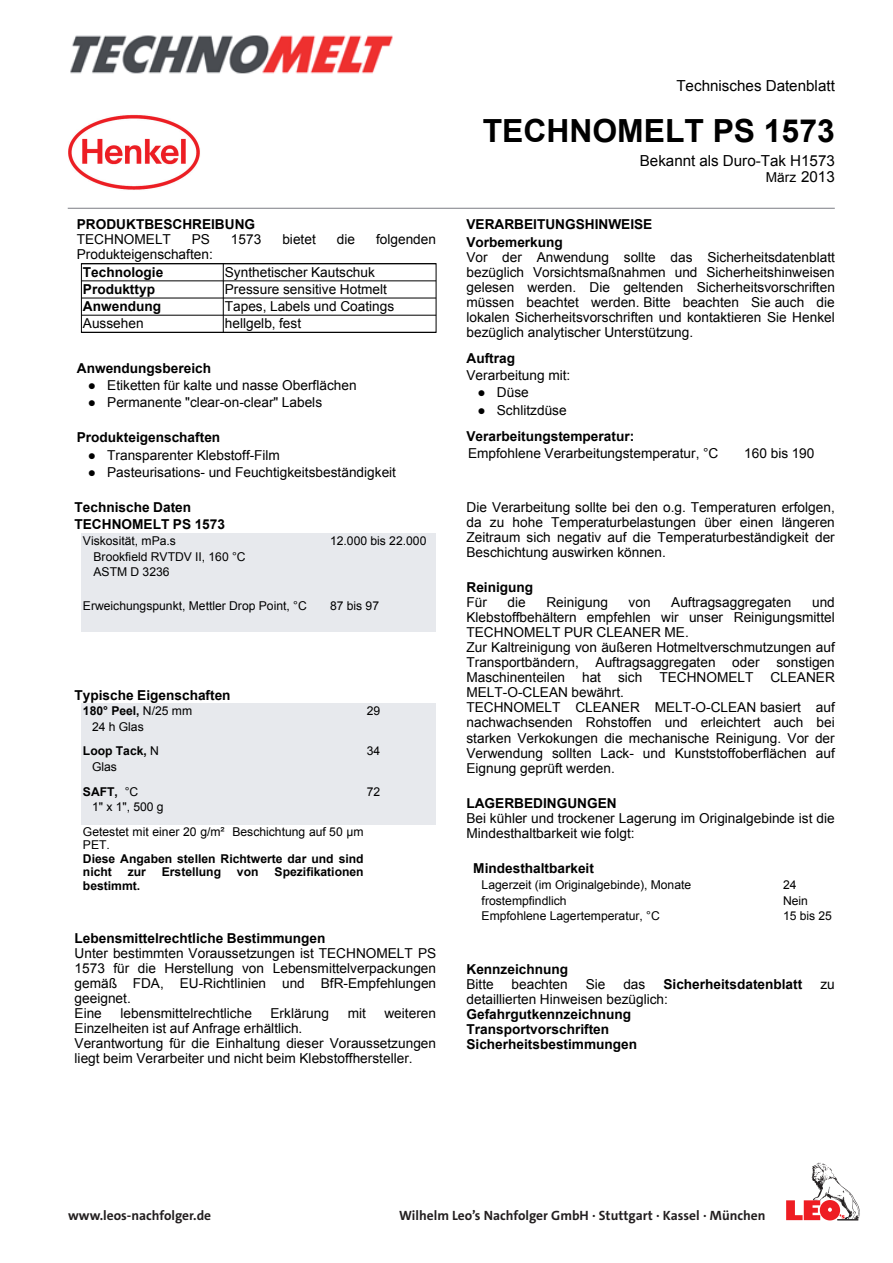
<style>
.page{position:relative;width:893px;height:1263px;background:#fff}
.page>*{position:absolute;margin:0;border:0;box-sizing:border-box;transform-origin:0 0}
.t1{font:700 31.95px "Arial";color:#000}
.t2{font:15.15px "Arial";color:#000}
.t3{font:13.65px/15px "Arial";color:#000}
.t4{font:700 13.65px/17.1px "Arial";color:#000}
.t5{font:700 13.5px "The Sans";color:#231f20}
.t6{font:12.15px/15.5px "Arial";color:#000}
.t7{font:700 12.15px/15.5px "Arial";color:#000}
.s1{font-weight:700}
.s2{font-weight:400}
.s3{font-size:15.15px;color:#fff}
.s4{font-size:15.15px}
</style>
<div class="page">
<img style="left:70px;top:35px;width:323px;height:39px">
<hr style="left:68px;top:208px;width:767px;height:1px;background:#7c7d83">
<svg style="left:223px;top:266px;width:1px;height:64px"></svg>
<hr style="left:81px;top:263px;width:355px;height:1px;background:#000">
<hr style="left:81px;top:281px;width:355px;height:1px;background:#000">
<hr style="left:81px;top:298px;width:355px;height:1px;background:#000">
<hr style="left:81px;top:315px;width:355px;height:1px;background:#000">
<hr style="left:81px;top:332px;width:355px;height:1px;background:#000">
<div style="left:81px;top:533px;width:355px;height:65px;background:#e7e9ed"></div>
<div style="left:81px;top:598px;width:355px;height:34px;background:#e7e9ed"></div>
<div style="left:81px;top:704px;width:284px;height:40px;background:#e7e9ed"></div>
<div style="left:365px;top:704px;width:71px;height:40px;background:#e7e9ed"></div>
<div style="left:81px;top:744px;width:284px;height:40px;background:#e7e9ed"></div>
<div style="left:365px;top:744px;width:71px;height:40px;background:#e7e9ed"></div>
<div style="left:81px;top:784px;width:284px;height:40px;background:#e7e9ed"></div>
<div style="left:365px;top:784px;width:71px;height:40px;background:#e7e9ed"></div>
<img style="left:68px;top:115px;width:132px;height:75px">
<svg style="left:786px;top:1162px;width:74px;height:58px"></svg>
<p class="t4" style="left:77px;top:216px;width:180px">PRODUKTBESCHREIBUNG</p>
<p class="t3" style="left:77px;top:232px;width:96px">TECHNOMELT</p>
<p class="t3" style="left:192px;top:232px;width:20px">PS</p>
<p class="t3" style="left:231px;top:232px;width:32px">1573</p>
<p class="t3" style="left:282px;top:232px;width:35px">bietet</p>
<p class="t3" style="left:337px;top:232px;width:20px">die</p>
<p class="t3" style="left:376px;top:232px;width:62px">folgenden</p>
<p class="t3" style="left:77px;top:247px;width:137px">Produkteigenschaften:</p>
<p class="t4" style="left:83px;top:264px;width:82px">Technologie</p>
<p class="t3" style="left:225px;top:264px;width:152px">Synthetischer Kautschuk</p>
<p class="t4" style="left:83px;top:281px;width:74px">Produkttyp</p>
<p class="t3" style="left:225px;top:282px;width:164px">Pressure sensitive Hotmelt</p>
<p class="t4" style="left:83px;top:298px;width:80px">Anwendung</p>
<p class="t3" style="left:225px;top:299px;width:171px">Tapes, Labels und Coatings</p>
<p class="t3" style="left:83px;top:316px;width:62px">Aussehen</p>
<p class="t3" style="left:225px;top:316px;width:78px">hellgelb, fest</p>
<p class="t4" style="left:77px;top:360px;width:136px">Anwendungsbereich</p>
<p class="t3" style="left:88px;top:378px;width:270px">● Etiketten für kalte und nasse Oberflächen</p>
<p class="t3" style="left:88px;top:395px;width:236px">● Permanente "clear-on-clear" Labels</p>
<p class="t4" style="left:77px;top:429px;width:145px">Produkteigenschaften</p>
<p class="t3" style="left:88px;top:447px;width:194px">● Transparenter Klebstoff-Film</p>
<p class="t3" style="left:88px;top:465px;width:310px">● Pasteurisations- und Feuchtigkeitsbeständigkeit</p>
<p class="t4" style="left:75px;top:499px;width:152px">Technische Daten<br>TECHNOMELT PS 1573</p>
<p class="t6" style="left:94px;top:533px;width:154px;text-indent:-11px">Viskosität, mPa.s<br>Brookfield RVTDV II, 160 °C<br>ASTM D 3236</p>
<p class="t6" style="left:330px;top:533px;width:98px">12.000 bis 22.000</p>
<p class="t6" style="left:83px;top:598px;width:225px">Erweichungspunkt, Mettler Drop Point, °C</p>
<p class="t6" style="left:330px;top:598px;width:51px">87 bis 97</p>
<p class="t4" style="left:75px;top:687px;width:158px">Typische Eigenschaften</p>
<p class="t6" style="left:92px;top:703px;width:102px;text-indent:-9px"><span class="s1">180° Peel,</span> N/25 mm<br>24 h Glas</p>
<p class="t6" style="left:367px;top:703px;width:15px">29</p>
<p class="t7" style="left:92px;top:744px;width:68px;text-indent:-9px">Loop Tack, <span class="s2">N<br>Glas</span></p>
<p class="t6" style="left:367px;top:743px;width:15px">34</p>
<p class="t6" style="left:92px;top:784px;width:73px;text-indent:-9px"><span class="s1">SAFT,</span> °C<br>1" x 1", 500 g</p>
<p class="t6" style="left:367px;top:784px;width:15px">72</p>
<p class="t6" style="left:83px;top:825px;width:282px;line-height:13.5px">Getestet mit einer 20 g/m² Beschichtung auf 50 µm<br>PET.</p>
<p class="t7" style="left:83px;top:852px;width:282px;line-height:13.5px">Diese Angaben stellen Richtwerte dar und sind nicht</p>
<p class="t7" style="left:128px;top:864px;width:20px">zur</p>
<p class="t7" style="left:162px;top:864px;width:61px">Erstellung</p>
<p class="t7" style="left:237px;top:864px;width:23px">von</p>
<p class="t7" style="left:275px;top:864px;width:91px">Spezifikationen</p>
<p class="t7" style="left:83px;top:878px;width:59px">bestimmt.</p>
<p class="t4" style="left:75px;top:930px;width:253px">Lebensmittelrechtliche Bestimmungen</p>
<p class="t3" style="left:75px;top:946px;width:363px">Unter bestimmten Voraussetzungen ist TECHNOMELT PS 1573 für die Herstellung von Lebensmittelverpackungen gemäß FDA, EU-Richtlinien und BfR-Empfehlungen geeignet.<br>Eine</p>
<p class="t3" style="left:121px;top:1006px;width:133px">lebensmittelrechtliche</p>
<p class="t3" style="left:271px;top:1006px;width:60px">Erklärung</p>
<p class="t3" style="left:348px;top:1006px;width:20px">mit</p>
<p class="t3" style="left:384px;top:1006px;width:53px">weiteren</p>
<p class="t3" style="left:75px;top:1021px;width:363px">Einzelheiten ist auf Anfrage erhältlich.<br>Verantwortung für die Einhaltung dieser Voraussetzungen liegt beim Verarbeiter und nicht beim Klebstoffhersteller.</p>
<p class="t2" style="left:676px;top:76px;width:160px">Technisches Datenblatt</p>
<h1 class="t1" style="left:483px;top:110px;width:354px">TECHNOMELT PS 1573</h1>
<p class="t2" style="left:640px;top:150px;width:197px">Bekannt als Duro-Tak H1573</p>
<p class="t3" style="left:766px;top:170px;width:71px">März<span class="s3">-</span><span class="s4">2013</span></p>
<p class="t4" style="left:466px;top:216px;width:187px">VERARBEITUNGSHINWEISE<br>Vorbemerkung</p>
<p class="t3" style="left:466px;top:249px;width:370px;text-align:justify">Vor der Anwendung sollte das Sicherheitsdatenblatt bezüglich Vorsichtsmaßnahmen und Sicherheitshinweisen gelesen werden. Die geltenden Sicherheitsvorschriften müssen beachtet werden. Bitte beachten Sie auch die lokalen Sicherheitsvorschriften und kontaktieren Sie Henkel bezüglich analytischer Unterstützung.</p>
<p class="t4" style="left:466px;top:350px;width:50px">Auftrag</p>
<p class="t3" style="left:466px;top:368px;width:105px">Verarbeitung mit:</p>
<p class="t3" style="left:478px;top:385px;width:53px">● Düse</p>
<p class="t3" style="left:478px;top:402px;width:91px">● Schlitzdüse</p>
<p class="t4" style="left:466px;top:428px;width:169px">Verarbeitungstemperatur:</p>
<p class="t3" style="left:468px;top:446px;width:252px">Empfohlene Verarbeitungstemperatur, °C</p>
<p class="t3" style="left:744px;top:446px;width:72px">160 bis 190</p>
<p class="t3" style="left:466px;top:499px;width:370px;text-align:justify">Die Verarbeitung sollte bei den o.g. Temperaturen erfolgen, da zu hohe Temperaturbelastungen über einen längeren Zeitraum sich negativ auf die Temperaturbeständigkeit der Beschichtung auswirken können.</p>
<p class="t4" style="left:466px;top:579px;width:68px">Reinigung</p>
<p class="t3" style="left:466px;top:595px;width:22px">Für</p>
<p class="t3" style="left:507px;top:595px;width:20px">die</p>
<p class="t3" style="left:546px;top:595px;width:63px">Reinigung</p>
<p class="t3" style="left:629px;top:595px;width:24px">von</p>
<p class="t3" style="left:671px;top:595px;width:122px">Auftragsaggregaten</p>
<p class="t3" style="left:466px;top:595px;width:370px;text-indent:346px">und Klebstoffbehältern empfehlen wir unser Reinigungsmittel TECHNOMELT PUR CLEANER ME.<br>Zur Kaltreinigung von äußeren Hotmeltverschmutzungen auf Transportbändern, Auftragsaggregaten oder sonstigen Maschinenteilen hat sich TECHNOMELT CLEANER MELT-O-CLEAN bewährt.<br>TECHNOMELT CLEANER MELT-O-CLEAN basiert auf nachwachsenden Rohstoffen und erleichtert auch bei starken Verkokungen die mechanische Reinigung. Vor der Verwendung sollten Lack- und Kunststoffoberflächen auf Eignung geprüft werden.</p>
<p class="t4" style="left:466px;top:795px;width:152px">LAGERBEDINGUNGEN</p>
<p class="t3" style="left:466px;top:811px;width:370px">Bei kühler und trockener Lagerung im Originalgebinde ist die<br>Mindesthaltbarkeit wie folgt:</p>
<p class="t4" style="left:473px;top:860px;width:122px">Mindesthaltbarkeit</p>
<p class="t6" style="left:482px;top:877px;width:211px">Lagerzeit (im Originalgebinde), Monate</p>
<p class="t6" style="left:783px;top:877px;width:15px">24</p>
<p class="t6" style="left:482px;top:893px;width:87px">frostempfindlich</p>
<p class="t6" style="left:783px;top:893px;width:26px">Nein</p>
<p class="t6" style="left:482px;top:908px;width:180px">Empfohlene Lagertemperatur, °C</p>
<p class="t6" style="left:783px;top:908px;width:51px">15 bis 25</p>
<p class="t4" style="left:466px;top:961px;width:103px">Kennzeichnung</p>
<p class="t3" style="left:466px;top:976px;width:29px">Bitte</p>
<p class="t3" style="left:512px;top:976px;width:58px">beachten</p>
<p class="t3" style="left:586px;top:976px;width:21px">Sie</p>
<p class="t3" style="left:623px;top:976px;width:24px">das</p>
<p class="t4" style="left:663px;top:976px;width:140px">Sicherheitsdatenblatt</p>
<p class="t3" style="left:820px;top:976px;width:16px">zu</p>
<p class="t3" style="left:466px;top:991px;width:203px">detaillierten Hinweisen bezüglich:</p>
<p class="t4" style="left:466px;top:1007px;width:172px;line-height:15px">Gefahrgutkennzeichnung<br>Transportvorschriften<br>Sicherheitsbestimmungen</p>
<p class="t5" style="left:68px;top:1207px;width:145px">www.leos-nachfolger.de</p>
<p class="t5" style="left:399px;top:1207px;width:368px">Wilhelm Leo’s Nachfolger GmbH · Stuttgart · Kassel · München</p>
</div>
